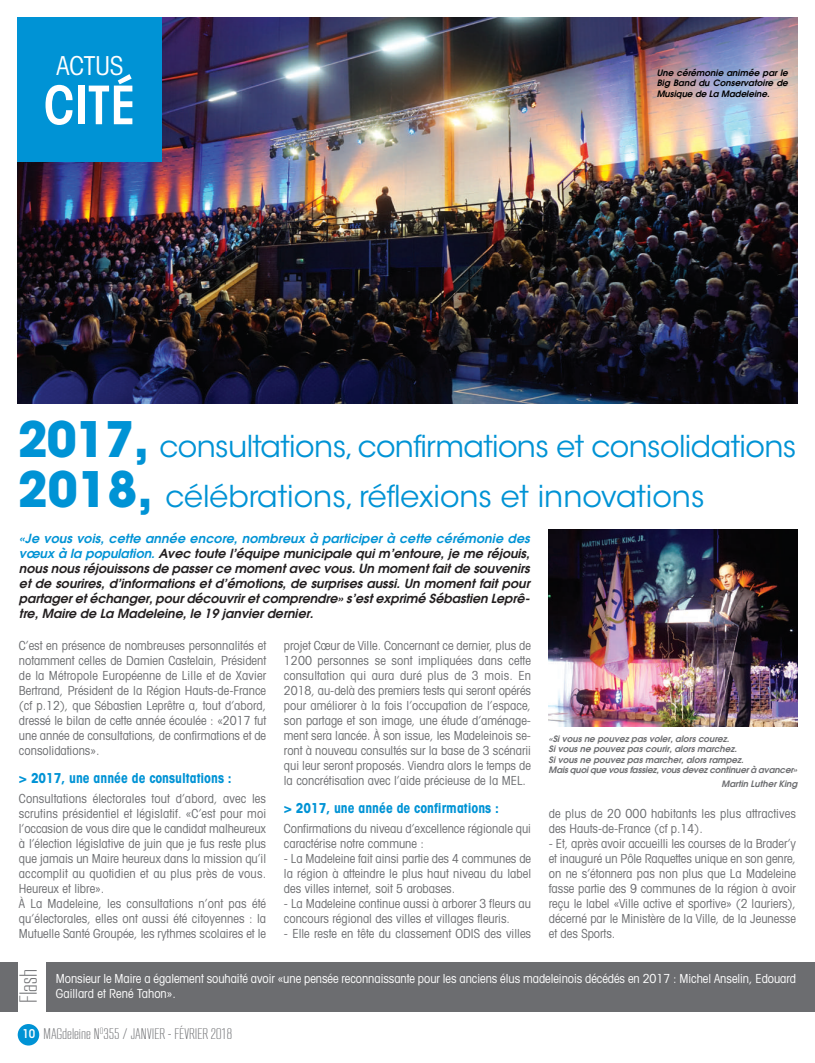
<style>
.page{position:relative;width:815px;height:1063px;background:#fff}
.page>*{position:absolute;margin:0;border:0;box-sizing:border-box;transform-origin:0 0}
.t1{font:600 condensed 52.25px "ITC Avant Garde Std";color:#fff}
.t2{font:30px/50px "ITC Avant Garde Std";letter-spacing:-.02em;color:#0093d5}
.t3{font:condensed 26.12px "Avant Garde LT";color:#fff}
.t4{font:300 24.5px "RB No 2";color:#6c6d70}
.t5{font:300 15.12px "RB No 2";color:#6c6d70}
.t6{font:700 condensed 13.75px "Avant Garde LT";color:#0093d5}
.t7{font:condensed 12.5px/15px "Avant Garde LT";color:#6c6d70;text-align:justify}
.t8{font:italic 600 12.5px/15px "Avant Garde LT";letter-spacing:.005em;color:#231f20}
.t9{font:condensed 12.5px/15px "Avant Garde LT";letter-spacing:-.005em;color:#fff}
.t10{font:600 condensed 12px "ITC Avant Garde Std";color:#fff}
.t11{font:italic 600 8.75px/10.5px "Avant Garde LT";letter-spacing:.005em;color:#6c6d70}
.t12{font:italic 600 8.75px/10.5px "Avant Garde LT";letter-spacing:.01em;color:#000;text-align:justify}
.s1{font-family:"Avant Garde";font-weight:700;font-size:48.62px}
.s2{color:#0093d5}
</style>
<div class="page">
<div style="left:18px;top:1024px;width:21px;height:22px;background:#0093d5;border-radius:50%"></div>
<img style="left:18px;top:18px;width:779px;height:386px">
<div style="left:18px;top:18px;width:144px;height:144px;background:#0093d5"></div>
<img style="left:549px;top:530px;width:248px;height:196px">
<div style="left:0;top:962px;width:815px;height:49px;background:#6c6d70"></div>
<div style="left:18px;top:960px;width:28px;height:52px;background:#fff"></div>
<h3 class="t3" style="left:56px;top:56px;width:68px">ACTUS</h3>
<h1 class="t1" style="left:44px;top:86px;width:94px">CITé</h1>
<p class="t12" style="left:657px;top:68px;width:133px">Une cérémonie animée par le Big Band du Conservatoire de Musique de La Madeleine.</p>
<h2 class="t2" style="left:18px;top:424px;width:780px"><span class="s1">2017,</span> consultations,confirmations et consolidations<br><span class="s1">2018,</span> célébrations, réflexions et innovations</h2>
<p class="t8" style="left:19px;top:532px;width:512px"><span class="s2">«Je vous vois, cette année encore, nombreux à participer à cette cérémonie des vœux à la population.</span> Avec toute l’équipe municipale qui m’entoure, je me réjouis, nous nous réjouissons de passer ce moment avec vous. Un moment fait de souvenirs et de sourires, d’informations et d’émotions, de surprises aussi. Un moment fait pour partager et échanger, pour découvrir et comprendre» s’est exprimé Sébastien Leprê&shy;tre, Maire de La Madeleine, le 19 janvier dernier.</p>
<p class="t7" style="left:19px;top:639px;width:249px">C’est en présence de nombreuses personnalités et notamment celles de Damien Castelain, Président de la Métropole Européenne de Lille et de Xavier Bertrand, Président de la Région Hauts-de-France (cf p.12), que Sébastien Leprêtre a, tout d’abord, dressé le bilan de cette année écoulée : «2017 fut une année de consultations, de confirmations et de consolidations».</p>
<p class="t6" style="left:19px;top:773px;width:214px">&gt; 2017, une année de consultations :</p>
<p class="t7" style="left:19px;top:792px;width:249px;text-align:left">Consultations électorales tout d’abord, avec les scrutins présidentiel et législatif. «C’est pour moi l’occasion de vous dire que le candidat malheureux à l’élection législative de juin que je fus reste plus que jamais un Maire heureux dans la mission qu’il accomplit au quotidien et au plus près de vous.<br>Heureux et libre».<br>À La Madeleine, les consultations n’ont pas été qu’électorales, elles ont aussi été citoyennes : la Mutuelle Santé Groupée, les rythmes scolaires et le</p>
<p class="t7" style="left:284px;top:639px;width:249px">projet Cœur de Ville. Concernant ce dernier, plus de 1200 personnes se sont impliquées dans cette consultation qui aura duré plus de 3 mois. En 2018, au-delà des premiers tests qui seront opérés pour améliorer à la fois l’occupation de l’espace, son partage et son image, une étude d’aménage&shy;ment sera lancée. À son issue, les Madeleinois se&shy;ront à nouveau consultés sur la base de 3 scénarii qui leur seront proposés. Viendra alors le temps de la concrétisation avec l’aide précieuse de la MEL.</p>
<p class="t6" style="left:284px;top:803px;width:217px">&gt; 2017, une année de confirmations :</p>
<p class="t7" style="left:284px;top:822px;width:249px">Confirmations du niveau d’excellence régionale qui caractérise notre commune :</p>
<p class="t7" style="left:284px;top:852px;width:249px">- La Madeleine fait ainsi partie des 4 communes de la région à atteindre le plus haut niveau du label des villes internet, soit 5 arobases.</p>
<p class="t7" style="left:284px;top:897px;width:249px">- La Madeleine continue aussi à arborer 3 fleurs au concours régional des villes et villages fleuris.</p>
<p class="t7" style="left:284px;top:927px;width:249px">- Elle reste en tête du classement ODIS des villes</p>
<p class="t11" style="left:549px;top:734px;width:250px">«Si vous ne pouvez pas voler, alors courez.<br>Si vous ne pouvez pas courir, alors marchez.<br>Si vous ne pouvez pas marcher, alors rampez.<br>Mais quoi que vous fassiez, vous devez continuer à avancer»</p>
<p class="t11" style="left:722px;top:780px;width:77px">Martin Luther King</p>
<p class="t7" style="left:549px;top:807px;width:249px">de plus de 20 000 habitants les plus attractives des Hauts-de-France (cf p.14).</p>
<p class="t7" style="left:549px;top:837px;width:249px">- Et, après avoir accueilli les courses de la Brader’y et inauguré un Pôle Raquettes unique en son genre, on ne s’étonnera pas non plus que La Madeleine fasse partie des 9 communes de la région à avoir reçu le label «Ville active et sportive» (2 lauriers), décerné par le Ministère de la Ville, de la Jeunesse et des Sports.</p>
<h3 class="t4" style="left:20px;top:1003px;width:35px;rotate:-90deg">Flash</h3>
<p class="t9" style="left:56px;top:972px;width:742px">Monsieur le Maire a également souhaité avoir «une pensée reconnaissante pour les anciens élus madeleinois décédés en 2017 : Michel Anselin, Edouard<br>Gaillard et René Tahon».</p>
<p class="t10" style="left:22px;top:1030px;width:14px">10</p>
<p class="t5" style="left:44px;top:1028px;width:190px">MAGdeleine N<sup>O</sup>355 / JANVIER - FÉVRIER 2018</p>
</div>
